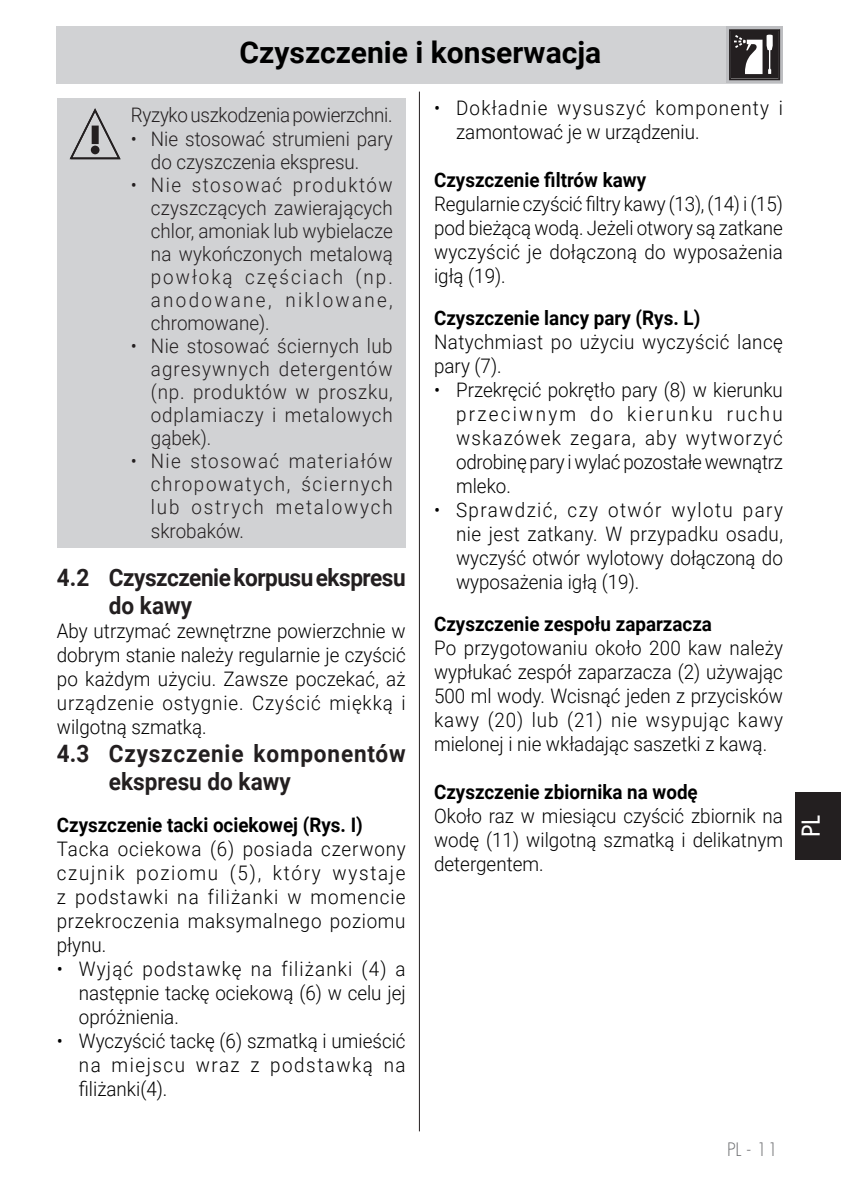
<style>
.page{position:relative;width:841px;height:1190px;background:#fff}
.page>*{position:absolute;margin:0;border:0;box-sizing:border-box;transform-origin:0 0}
.Testo{font:700 30px "Roboto";color:#000}
.testo_tab{font:700 24px/28px "Roboto";letter-spacing:.035em;color:#231f20;scale:.94 1}
.testo_tab-2{font:700 24px/28px "Roboto";letter-spacing:-.02em;color:#231f20;scale:.94 1}
.t1{font:500 24px "Futura Std";color:#fff}
.testo_tab-3{font:300 20px/24px "Roboto";color:#000;text-align:justify;scale:.94 1}
.testo_tab-4{font:300 20px/23px "Roboto";letter-spacing:.045em;color:#231f20;text-align:justify;scale:.94 1}
.testo_tab-5{font:700 20px "Roboto";color:#000;scale:.94 1}
.testo_tab-6{font:300 20px/24px "Roboto";letter-spacing:.065em;color:#000;scale:.94 1}
.testo_tab-7{font:300 20px/23px "Roboto";color:#231f20;scale:.94 1}
.testo_tab-8{font:300 20px/24px "Roboto";letter-spacing:.02em;color:#000;scale:.94 1}
.testo_tab-9{font:300 20px "Roboto";letter-spacing:-.015em;color:#231f20;scale:.94 1}
.t2{font:300 18px "Futura Std";color:#6c6d70}
</style>
<div class="page">
<hr style="left:419px;top:92px;width:1px;height:1039px;background:#231f20">
<div style="left:57px;top:26px;width:725px;height:58px;background:#d1d2d4"></div>
<div style="left:795px;top:792px;width:45px;height:68px;background:#231f20"></div>
<svg style="left:726px;top:26px;width:56px;height:57px"></svg>
<svg style="left:729px;top:29px;width:51px;height:51px;background:#5c595a"></svg>
<div style="left:57px;top:98px;width:348px;height:449px;background:#d1d2d4"></div>
<svg style="left:69px;top:108px;width:52px;height:51px"></svg>
<p class="Testo" style="left:239px;top:31px;width:363px">Czyszczenie i konserwacja</p>
<p class="testo_tab-9" style="left:131px;top:101px;width:280px">Ryzyko uszkodzenia powierzchni.</p>
<p class="testo_tab-7" style="left:151px;top:127px;width:259px;text-indent:-20px">• Nie stosować strumieni pary do czyszczenia ekspresu.</p>
<p class="testo_tab-4" style="left:151px;top:173px;width:259px;text-indent:-20px">• Nie stosować produktów czyszczących zawierających chlor, amoniak lub wybielacze na wykończonych metalową powłoką częściach (np. anodowane, niklowane, chromowane).</p>
<p class="testo_tab-4" style="left:151px;top:334px;width:259px;text-indent:-20px">• Nie stosować ściernych lub agresywnych detergentów (np. produktów w proszku, odplamiaczy i metalowych gąbek).</p>
<p class="testo_tab-4" style="left:151px;top:449px;width:259px;text-indent:-20px">• Nie stosować materiałów chropowatych, ściernych lub ostrych metalowych skrobaków.</p>
<p class="testo_tab-2" style="left:109px;top:563px;width:317px;text-indent:-52px">4.2 Czyszczenie korpusu ekspresu do kawy</p>
<p class="testo_tab-3" style="left:57px;top:618px;width:372px">Aby utrzymać zewnętrzne powierzchnie w dobrym stanie należy regularnie je czyścić po każdym użyciu. Zawsze poczekać, aż urządzenie ostygnie. Czyścić miękką i wilgotną szmatką.</p>
<p class="testo_tab" style="left:109px;top:739px;width:317px;text-indent:-52px">4.3 Czyszczenie komponentów ekspresu do kawy</p>
<p class="testo_tab-5" style="left:57px;top:811px;width:327px">Czyszczenie tacki ociekowej (Rys. I)</p>
<p class="testo_tab-3" style="left:57px;top:836px;width:372px">Tacka ociekowa (6) posiada czerwony czujnik poziomu (5), który wystaje z podstawki na filiżanki w momencie przekroczenia maksymalnego poziomu płynu.</p>
<p class="testo_tab-3" style="left:79px;top:956px;width:349px;text-indent:-22px">• Wyjąć podstawkę na filiżanki (4) a następnie tackę ociekową (6) w celu jej opróżnienia.</p>
<p class="testo_tab-3" style="left:79px;top:1028px;width:349px;text-indent:-22px">• Wyczyścić tackę (6) szmatką i umieścić na miejscu wraz z podstawką na filiżanki(4).</p>
<p class="testo_tab-6" style="left:456px;top:95px;width:349px;text-indent:-22px">• Dokładnie wysuszyć komponenty i zamontować je w urządzeniu.</p>
<p class="testo_tab-5" style="left:434px;top:165px;width:227px">Czyszczenie filtrów kawy</p>
<p class="testo_tab-3" style="left:434px;top:191px;width:372px">Regularnie czyścić filtry kawy (13), (14) i (15) pod bieżącą wodą. Jeżeli otwory są zatkane wyczyścić je dołączoną do wyposażenia igłą (19).</p>
<p class="testo_tab-5" style="left:434px;top:303px;width:285px">Czyszczenie lancy pary (Rys. L)</p>
<p class="testo_tab-8" style="left:434px;top:329px;width:372px">Natychmiast po użyciu wyczyścić lancę pary (7).</p>
<p class="testo_tab-3" style="left:456px;top:377px;width:349px;text-indent:-22px">• Przekręcić pokrętło pary (8) w kierunku przeciwnym do kierunku ruchu wskazówek zegara, aby wytworzyć odrobinę pary i wylać pozostałe wewnątrz mleko.</p>
<p class="testo_tab-3" style="left:456px;top:497px;width:349px;text-indent:-22px">• Sprawdzić, czy otwór wylotu pary nie jest zatkany. W przypadku osadu, wyczyść otwór wylotowy dołączoną do wyposażenia igłą (19).</p>
<p class="testo_tab-5" style="left:434px;top:609px;width:297px">Czyszczenie zespołu zaparzacza</p>
<p class="testo_tab-3" style="left:434px;top:635px;width:373px">Po przygotowaniu około 200 kaw należy wypłukać zespół zaparzacza (2) używając 500 ml wody. Wcisnąć jeden z przycisków kawy (20) lub (21) nie wsypując kawy mielonej i nie wkładając saszetki z kawą.</p>
<p class="testo_tab-5" style="left:434px;top:777px;width:282px">Czyszczenie zbiornika na wodę</p>
<p class="testo_tab-3" style="left:434px;top:803px;width:372px">Około raz w miesiącu czyścić zbiornik na wodę (11) wilgotną szmatką i delikatnym detergentem.</p>
<p class="t2" style="left:727px;top:1138px;width:53px">PL - 11</p>
<p class="t1" style="left:795px;top:837px;width:23px;rotate:-90deg">PL</p>
</div>
